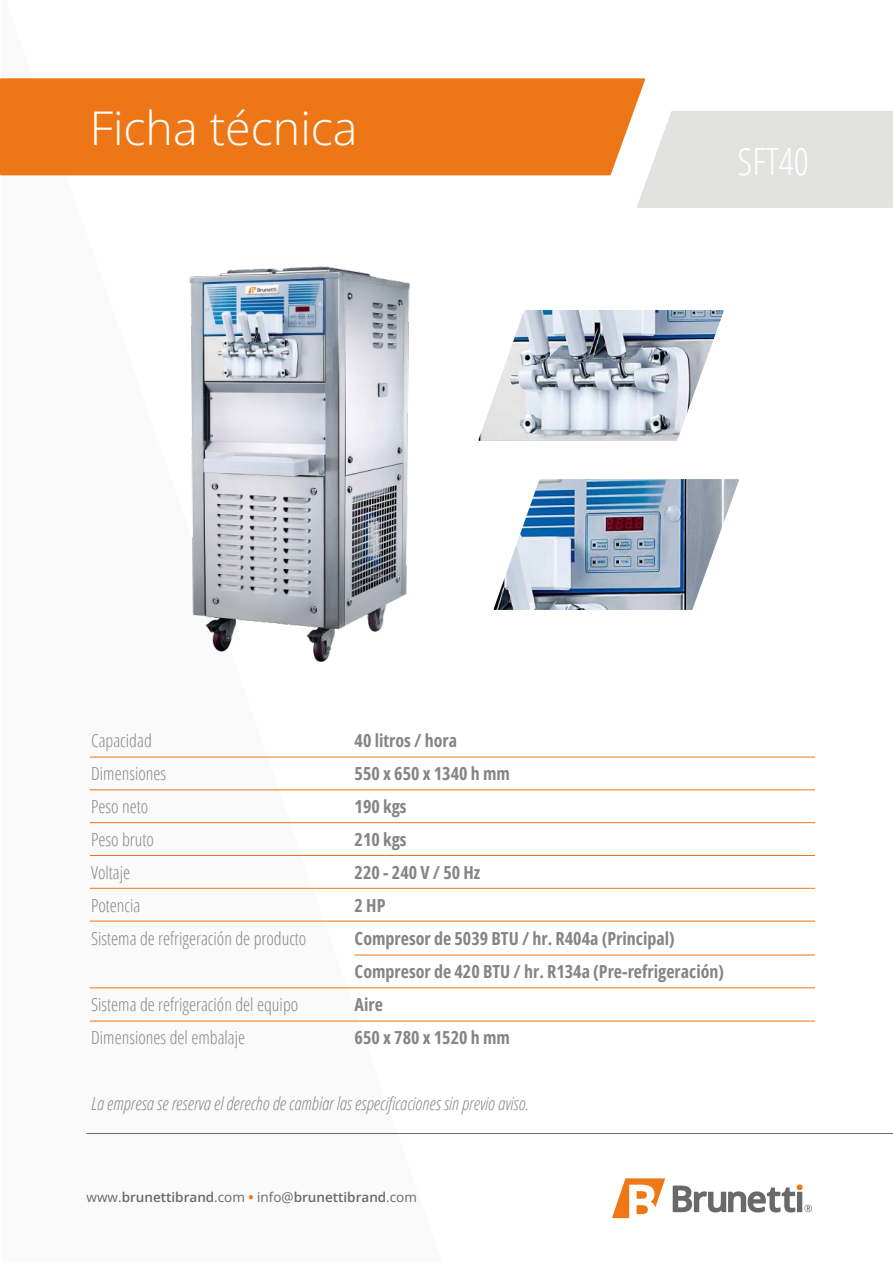
<style>
.page{position:relative;width:893px;height:1263px;background:#fff}
.page>*{position:absolute;margin:0;border:0;box-sizing:border-box;transform-origin:0 0}
.t1{font:300 46.5px "Open Sans";color:#fff}
.t2{font:300 condensed 37.5px "Open Sans";color:#fff}
.t3{font:700 18px/33px "Open Sans Condensed";color:#858585}
.t4{font:300 condensed 18px/33px "Open Sans";color:#858585}
.t5{font:italic 300 condensed 18px "Open Sans";color:#89878c}
.t6{font:13.5px "Open Sans";color:#686969}
.s1{color:#ee7716}
</style>
<div class="page">
<svg style="left:1px;top:175px;width:441px;height:959px"></svg>
<hr style="left:90px;top:757px;width:725px;height:1px;background:#ed7811">
<hr style="left:90px;top:789px;width:725px;height:1px;background:#ed7811">
<hr style="left:90px;top:822px;width:725px;height:1px;background:#ed7811">
<hr style="left:90px;top:855px;width:725px;height:1px;background:#ed7811">
<hr style="left:90px;top:888px;width:725px;height:1px;background:#ed7811">
<hr style="left:355px;top:955px;width:460px;height:1px;background:#ed7811">
<hr style="left:90px;top:921px;width:725px;height:1px;background:#ed7811">
<hr style="left:90px;top:987px;width:725px;height:1px;background:#ed7811">
<hr style="left:90px;top:1021px;width:725px;height:1px;background:#ed7811">
<div style="left:0;top:78px;width:645px;height:97px;background:#ed7716"></div>
<div style="left:637px;top:111px;width:256px;height:97px;background:#e2e2e1"></div>
<img style="left:190px;top:266px;width:220px;height:395px">
<img style="left:478px;top:310px;width:246px;height:131px">
<img style="left:494px;top:479px;width:245px;height:131px">
<hr style="left:87px;top:1133px;width:806px;height:1px;background:#686969">
<svg style="left:612px;top:1178px;width:53px;height:40px"></svg>
<svg style="left:673px;top:1184px;width:139px;height:28px"></svg>
<h1 class="t1" style="left:90px;top:96px;width:269px">Ficha técnica</h1>
<h2 class="t2" style="left:737px;top:136px;width:73px">SFT40</h2>
<p class="t4" style="left:91px;top:723px;width:217px">Capacidad<br>Dimensiones<br>Peso neto<br>Peso bruto<br>Voltaje<br>Potencia<br>Sistema de refrigeración de producto</p>
<p class="t4" style="left:91px;top:987px;width:209px">Sistema de refrigeración del equipo<br>Dimensiones del embalaje</p>
<p class="t3" style="left:355px;top:723px;width:371px">40 litros / hora<br>550 x 650 x 1340 h mm<br>190 kgs<br>210 kgs<br>220 - 240 V / 50 Hz<br>2 HP<br>Compresor de 5039 BTU / hr. R404a (Principal)<br>Compresor de 420 BTU / hr. R134a (Pre-refrigeración)<br>Aire<br>650 x 780 x 1520 h mm</p>
<p class="t5" style="left:91px;top:1091px;width:439px">La empresa se reserva el derecho de cambiar las especificaciones sin previo aviso.</p>
<p class="t6" style="left:87px;top:1188px;width:332px">www.brunettibrand.com <span class="s1">•</span> info@brunettibrand.com</p>
</div>
